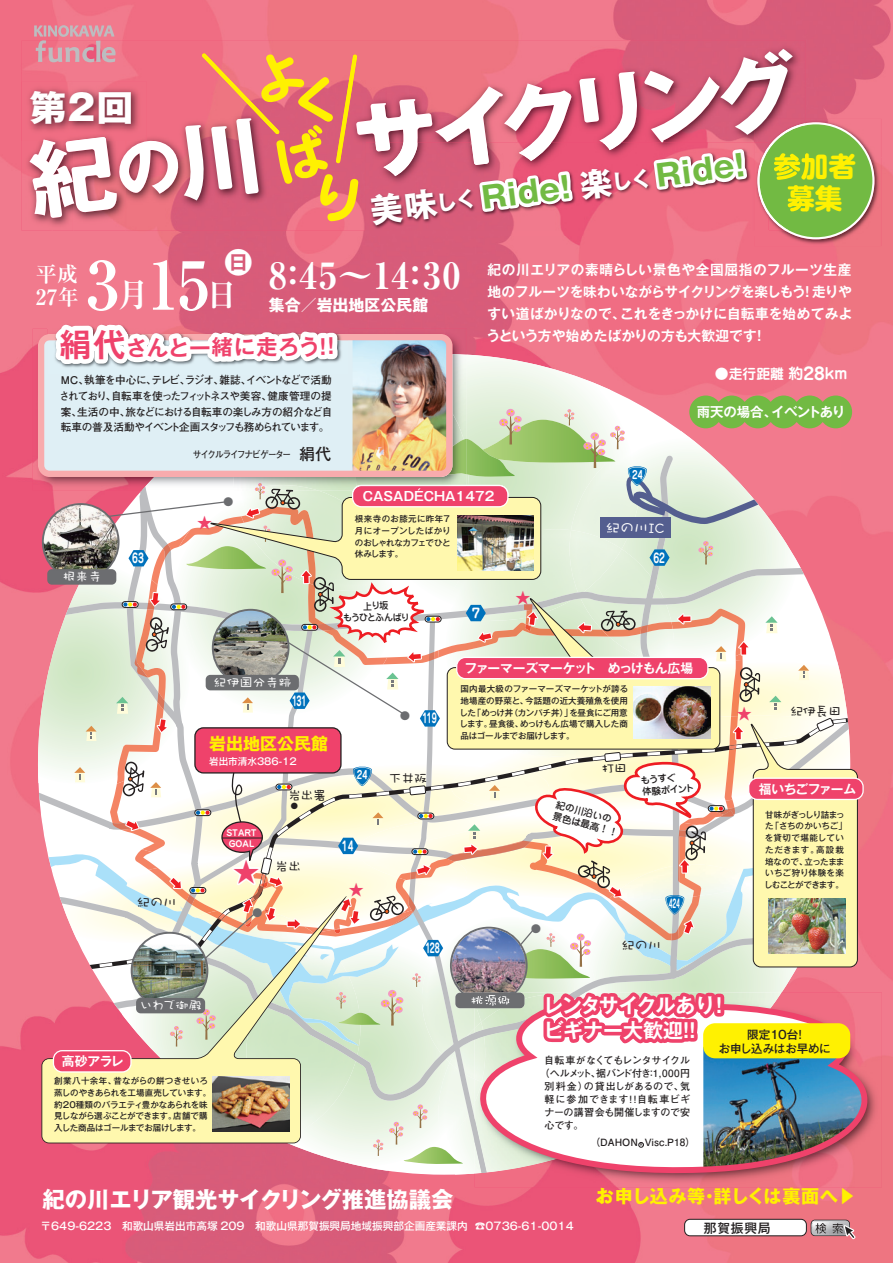
<style>
.page{position:relative;width:893px;height:1263px;background:#fff}
.page>*{position:absolute;margin:0;border:0;box-sizing:border-box;transform-origin:0 0}
.t1{font:700 66.3px "Ryumin Pro";color:#fff}
.t2{font:700 expanded 36.15px "Ryumin Pro";color:#fff}
.t3{font:800 35.1px "Gothic MB101 Pro";color:#fff;scale:1.04 1}
.t4{font:700 29.85px "Gothic MB101 Pro";color:#72ba43}
.t5{font:700 28.2px "Gothic MB101 Pro De";color:#fff}
.t6{font:700 27.6px "Shin M Go Pro";color:#fff101}
.t7{font:26.85px "Koz Go Pro";color:#ef426b}
.t8{font:700 22.35px "Gothic MB101 Pro";color:#fff}
.t9{font:700 21.3px/22.4px "Ryumin Pro";color:#fff}
.t10{font:700 21.15px "Gothic MB101 Pro De";color:#ef426b}
.t11{font:700 19.95px/25px "Gothic MB101 Pro De";letter-spacing:-.01em;color:#fff}
.t12{font:700 18px "Gothic MB101 Pro";letter-spacing:.04em;color:#fff101}
.t13{font:700 16.95px "Gothic MB101 Pro";color:#fff101}
.t14{font:16.95px "DF Craft Yu Std W7";color:#ef426b}
.t15{font:700 15.9px "Gothic MB101 Pro";color:#fff}
.t16{font:14.7px "DF Craft Yu Std W5";letter-spacing:-.015em;color:#fff}
.t17{font:700 13.8px/22.2px "Gothic MB101 Pro De";letter-spacing:.005em;color:#fff;text-align:justify}
.t18{font:700 13.8px "Jun 501 Pro";color:#fff}
.t19{font:13.65px "DF Craft Yu Std W5";letter-spacing:-.08em;color:#231f20}
.t20{font:700 13.35px "Gothic MB101 Pro De";letter-spacing:-.045em;color:#fff}
.t21{font:13.2px "DF Craft Yu Std W5";letter-spacing:-.02em;color:#fff}
.t22{font:700 13.2px "Jun 501 Pro";color:#fff;scale:.61 1}
.t23{font:700 13.2px "Jun 501 Pro";color:#fff;scale:.7 1}
.t24{font:700 13.2px "Jun 501 Pro";color:#fff}
.t25{font:700 12.75px "Gothic MB101 Pro De";letter-spacing:-.045em;color:#fff}
.t26{font:700 12.75px "Gothic MB101 Pro De";letter-spacing:-.01em;color:#fff}
.t27{font:700 12.75px "Gothic MB101 Pro De";letter-spacing:-.05em;color:#fff}
.t28{font:500 12.75px "Gothic MB101 Pro";letter-spacing:.06em;color:#231f20}
.t29{font:11.85px "DF Craft Yu Std W7";color:#6c6d70}
.t30{font:500 11.55px/14px "Gothic MB101 Pro";letter-spacing:-.02em;color:#231f20;text-align:center}
.t31{font:700 10.65px/15.9px "Futo Go B101 Pro";letter-spacing:-.08em;color:#231f20;text-align:justify}
.t32{font:500 10.65px "Gothic MB101 Pro";color:#fff}
.t33{font:700 10.05px "Futo Go B101 Pro";color:#231f20}
.t34{font:700 10.05px "Futo Go B101 Pro";letter-spacing:-.065em;color:#231f20}
.t35{font:700 10.05px "Futo Go B101 Pro";letter-spacing:.085em;color:#231f20}
.t36{font:700 10.05px "Futo Go B101 Pro";letter-spacing:-.025em;color:#231f20}
.t37{font:500 9.6px/11.7px "Jun 34 Pro";color:#231f20}
.t38{font:700 9.6px "Futo Go B101 Pro";letter-spacing:-.115em;color:#231f20;scale:.9 1}
.t39{font:500 9.6px "Gothic MB101 Pro";color:#fff}
.t40{font:500 9.6px/11.7px "Jun 34 Pro";color:#231f20;text-align:center;scale:.95 1}
.t41{font:500 8.55px/11.7px "Gothic MB101 Pro";letter-spacing:-.015em;color:#231f20}
.t42{font:700 8.55px/10.9px "Jun 501 Pro";color:#fff}
.t43{font:8.55px "DF Craft Yu Std W7";color:#231f20}
.t44{font:700 4.2px "Futo Go B101 Pro";color:#231f20}
.s1{font-size:32.55px;color:#fff}
.s2{font-size:20.55px;color:#fff}
.s3{font-size:32.55px}
.s4{font-size:31.8px}
.s5{font-size:15.9px}
.s6{font-size:14.85px}
.s7{font-size:16.95px}
</style>
<div class="page">
<img style="left:0;top:0;width:893px;height:51px">
<img style="left:0;top:51px;width:52px;height:1212px">
<img style="left:874px;top:51px;width:19px;height:106px">
<img style="left:841px;top:157px;width:52px;height:1106px">
<img style="left:52px;top:230px;width:789px;height:83px">
<img style="left:99px;top:1175px;width:5px;height:88px">
<img style="left:104px;top:1175px;width:53px;height:88px">
<div style="left:157px;top:1175px;width:105px;height:88px;background:#d85c7a"></div>
<img style="left:262px;top:1175px;width:105px;height:88px">
<img style="left:367px;top:1175px;width:474px;height:88px">
<svg style="left:749px;top:778px;width:114px;height:21px"></svg>
<div style="left:45px;top:1175px;width:54px;height:88px;background:#eb5477"></div>
<svg style="left:433px;top:984px;width:460px;height:200px"></svg>
<img style="left:754px;top:119px;width:127px;height:127px">
<img style="left:21px;top:41px;width:784px;height:47px">
<img style="left:21px;top:88px;width:52px;height:142px">
<img style="left:126px;top:225px;width:240px;height:5px">
<img style="left:366px;top:142px;width:278px;height:93px">
<svg style="left:644px;top:49px;width:230px;height:190px"></svg>
<svg style="left:811px;top:1220px;width:47px;height:21px"></svg>
<div style="left:685px;top:1219px;width:121px;height:17px;background:#fff;border-radius:5px"></div>
<div style="left:684px;top:1219px;width:123px;height:17px;border:1px solid #231f20;border-radius:5px"></div>
<img style="left:22px;top:82px;width:7px;height:59px">
<img style="left:38px;top:313px;width:820px;height:862px">
<svg style="left:29px;top:25px;width:609px;height:200px"></svg>
<h3 class="t3" style="left:30px;top:78px;width:101px">第2回</h3>
<h3 class="t4" style="left:653px;top:151px;width:90px;rotate:-7deg">Ride!</h3>
<h3 class="t4" style="left:367px;top:187px;width:392px;rotate:-7deg"><span class="s1">美味</span><span class="s2">しく</span> Ride! <span class="s1">楽</span><span class="s2">しく</span>　　 　</h3>
<h3 class="t6" style="left:773px;top:144px;width:84px">参加者</h3>
<h3 class="t6" style="left:787px;top:176px;width:57px">募集</h3>
<h3 class="t5" style="left:224px;top:239px;width:29px">日</h3>
<h3 class="t9" style="left:36px;top:262px;width:44px">平成<br>27年</h3>
<h1 class="t1" style="left:86px;top:232px;width:154px">3<span class="s3">月</span>15<span class="s3">日</span></h1>
<h2 class="t2" style="left:269px;top:247px;width:193px">8：45～14：30</h2>
<h3 class="t17" style="left:486px;top:257px;width:367px">紀の川エリアの素晴らしい景色や全国屈指のフルーツ生産地のフルーツを味わいながらサイクリングを楽しもう！走りやすい道ばかりなので、これをきっかけに自転車を始めてみようという方や始めたばかりの方も大歓迎です！</h3>
<h3 class="t15" style="left:269px;top:291px;width:177px">集合／岩出地区公民館　</h3>
<h3 class="t10" style="left:59px;top:333px;width:284px;rotate:-1deg"><span class="s4">絹代</span>さんと一緒に走ろう！！</h3>
<p class="t31" style="left:59px;top:370px;width:275px">MC、執筆を中心に、テレビ、ラジオ、雑誌、イベントなどで活動されており、自転車を使ったフィットネスや美容、健康管理の提案、生活の中、旅などにおける自転車の楽しみ方の紹介など自転車の普及活動やイベント企画スタッフも務められています。</p>
<p class="t38" style="left:193px;top:447px;width:155px">サイクルライフナビゲーター　<span class="s5">絹代</span></p>
<h3 class="t29" style="left:223px;top:495px;width:13px">●</h3>
<h3 class="t26" style="left:363px;top:486px;width:133px">CASADÉCHA1472</h3>
<h3 class="t21" style="left:62px;top:569px;width:41px">根来寺</h3>
<p class="t41" style="left:355px;top:512px;width:98px;text-align:justify">根来寺のお膝元に昨年７月にオープンしたばかりのおしゃれなカフェでひと休みします。</p>
<h3 class="t14" style="left:196px;top:513px;width:19px">★</h3>
<h3 class="t16" style="left:606px;top:520px;width:60px">紀の川IC</h3>
<h3 class="t23" style="left:132px;top:548px;width:18px">63</h3>
<h3 class="t23" style="left:653px;top:547px;width:18px">62</h3>
<p class="t40" style="left:343px;top:599px;width:72px;rotate:-1deg">上り坂<br>もうひとふんばり</p>
<h3 class="t24" style="left:472px;top:602px;width:10px">7</h3>
<h3 class="t14" style="left:514px;top:589px;width:19px">★</h3>
<h3 class="t18" style="left:715px;top:363px;width:134px">●走行距離 <span class="s6">約</span><span class="s7">28</span><span class="s6">km</span></h3>
<h3 class="t20" style="left:697px;top:401px;width:150px">雨天の場合、イベントあり</h3>
<h3 class="t19" style="left:137px;top:895px;width:41px">紀の川</h3>
<h3 class="t21" style="left:213px;top:675px;width:80px">紀伊国分寺跡</h3>
<h3 class="t22" style="left:292px;top:690px;width:25px">131</h3>
<h3 class="t13" style="left:209px;top:730px;width:121px">岩出地区公民館</h3>
<p class="t39" style="left:209px;top:753px;width:99px">岩出市清水386-12　</p>
<p class="t42" style="left:226px;top:826px;width:32px">START<br>GOAL</p>
<h3 class="t7" style="left:233px;top:855px;width:28px">★</h3>
<h3 class="t29" style="left:252px;top:906px;width:13px">●</h3>
<h3 class="t19" style="left:288px;top:788px;width:40px">岩出署</h3>
<p class="t43" style="left:290px;top:802px;width:10px">●</p>
<h3 class="t19" style="left:275px;top:858px;width:28px">岩出</h3>
<h3 class="t23" style="left:342px;top:835px;width:18px">14</h3>
<h3 class="t14" style="left:348px;top:881px;width:19px">★</h3>
<h3 class="t26" style="left:62px;top:1051px;width:63px">高砂アラレ</h3>
<h3 class="t21" style="left:139px;top:998px;width:64px">いわで御殿</h3>
<p class="t41" style="left:54px;top:1074px;width:159px">創業八十余年、昔ながらの餅つきせいろ蒸しのやきあられを工場直売しています。約20種類のバラエティ豊かなあられを味見しながら選ぶことができます。店舗で購入した商品はゴールまでお届けします。</p>
<h3 class="t25" style="left:465px;top:657px;width:230px">ファーマーズマーケット　めっけもん広場</h3>
<h3 class="t29" style="left:399px;top:710px;width:13px">●</h3>
<h3 class="t22" style="left:422px;top:708px;width:25px">119</h3>
<p class="t41" style="left:459px;top:682px;width:170px;text-align:justify">国内最大級のファーマーズマーケットが誇る地場産の野菜と、今話題の近大養殖魚を使用した「めっけ丼（カンパチ丼）」を昼食にご用意します。昼食後、めっけもん広場で購入した商品はゴールまでお届けします。</p>
<h3 class="t14" style="left:736px;top:705px;width:19px">★</h3>
<h3 class="t19" style="left:790px;top:703px;width:53px">紀伊長田</h3>
<h3 class="t19" style="left:388px;top:771px;width:40px">下井阪</h3>
<h3 class="t19" style="left:601px;top:761px;width:28px">打田</h3>
<p class="t37" style="left:640px;top:773px;width:55px;rotate:-4deg">もうすぐ<br>体験ポイント</p>
<h3 class="t27" style="left:759px;top:778px;width:99px">福いちごファーム</h3>
<p class="t37" style="left:558px;top:798px;width:68px;rotate:15deg">紀の川沿いの景色は最高！！</p>
<p class="t41" style="left:764px;top:808px;width:84px">甘味がぎっしり詰まった「さちのかいちご」を貸切で堪能していただきます。高設栽培なので、立ったままいちご狩り体験を楽しむことができます。</p>
<h3 class="t29" style="left:530px;top:922px;width:13px">●</h3>
<h3 class="t22" style="left:426px;top:937px;width:25px">128</h3>
<h3 class="t19" style="left:622px;top:938px;width:41px">紀の川</h3>
<h3 class="t11" style="left:543px;top:990px;width:187px">レンタサイクルあり！ビギナー大歓迎！！</h3>
<h3 class="t30" style="left:719px;top:1026px;width:114px">限定10台！<br>お申し込みはお早めに</h3>
<p class="t33" style="left:544px;top:1052px;width:148px">自転車がなくてもレンタサイクル</p>
<p class="t34" style="left:539px;top:1065px;width:152px">（ヘルメット、裾バンド付き：1,000円</p>
<p class="t33" style="left:545px;top:1078px;width:147px">別料金）の貸出しがあるので、気</p>
<p class="t35" style="left:545px;top:1091px;width:147px">軽に参加できます!!自転車ビギ</p>
<p class="t36" style="left:544px;top:1104px;width:147px">ナーの講習会も開催しますので安</p>
<p class="t33" style="left:545px;top:1117px;width:40px">心です。</p>
<p class="t33" style="left:590px;top:1134px;width:107px">（DAHON Visc.P18）</p>
<p class="t44" style="left:640px;top:1141px;width:4px">R</p>
<h3 class="t8" style="left:43px;top:1181px;width:412px">紀の川エリア観光サイクリング推進協議会</h3>
<p class="t32" style="left:41px;top:1217px;width:545px">〒649-6223　和歌山県岩出市高塚 209　和歌山県那賀振興局地域振興部企画産業課内 ☎0736-61-0014　</p>
<h3 class="t12" style="left:596px;top:1181px;width:244px">お申し込み等・詳しくは裏面へ</h3>
<h3 class="t12" style="left:862px;top:1187px;width:20px;rotate:90deg">▲</h3>
<h3 class="t28" style="left:704px;top:1217px;width:68px">那賀振興局</h3>
</div>
